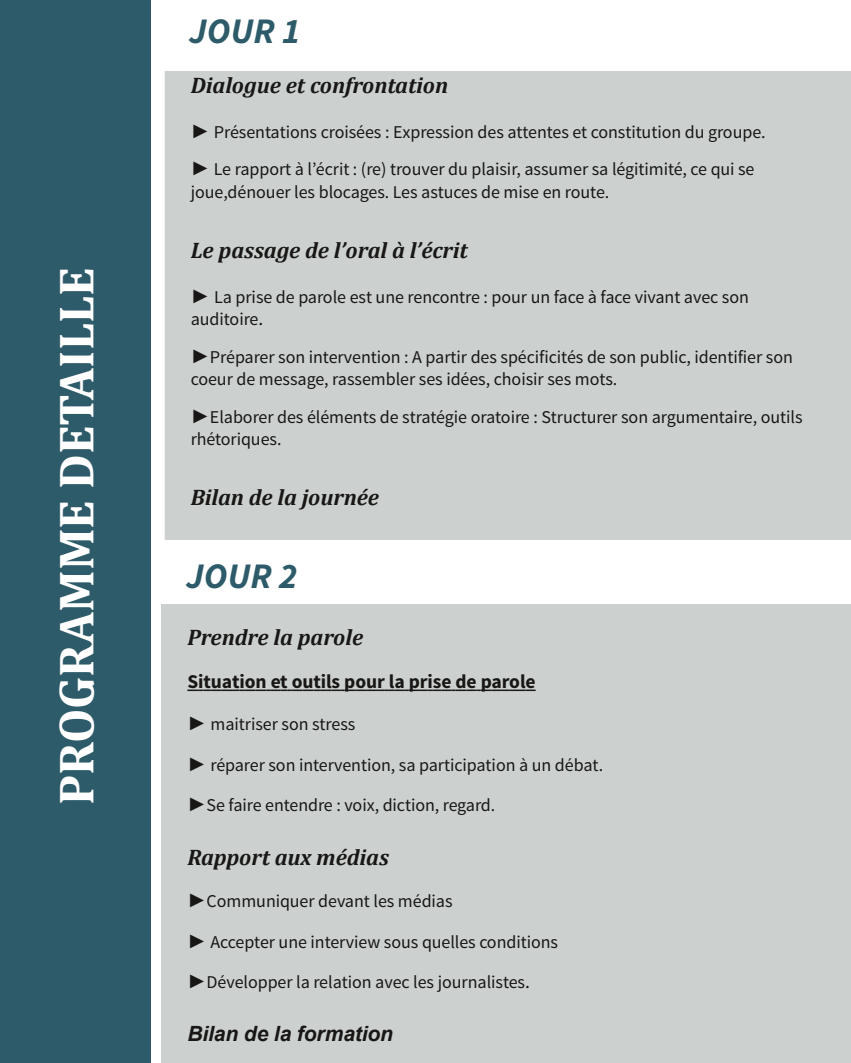
<style>
.page{position:relative;width:851px;height:1063px;background:#fff}
.page>*{position:absolute;margin:0;border:0;box-sizing:border-box;transform-origin:0 0}
.t1{font:700 49.5px "Cambria";color:#fff}
.t2{font:italic 700 36px "Source Sans Pro";color:#2d5b69}
.t3{font:italic 700 22.5px "Cambria";letter-spacing:-.005em;color:#181715}
.t4{font:italic 700 21px "Arial";letter-spacing:-.005em;color:#181715}
.t5{font:700 19.5px "Source Sans Pro";letter-spacing:-.005em;color:#181715}
.t6{font:18px/22.5px "Source Sans Pro";letter-spacing:-.005em;color:#181715}
.s1{font-family:"Arial";font-size:19.5px}
.s2{font-size:19.5px}
</style>
<div class="page">
<div style="left:0;top:0;width:150px;height:1063px;background:#2d5b69"></div>
<div style="left:165px;top:60px;width:685px;height:479px;background:#ccd1cf"></div>
<div style="left:162px;top:604px;width:688px;height:459px;background:#ccd1cf"></div>
<svg style="left:187px;top:690px;width:348px;height:1px"></svg>
<div style="left:164px;top:2px;width:686px;height:69px;background:#fff"></div>
<h1 class="t1" style="left:46px;top:805px;width:539px;rotate:-90deg">PROGRAMME DETAILLE</h1>
<h2 class="t2" style="left:189px;top:7px;width:113px">JOUR 1</h2>
<p class="t3" style="left:191px;top:72px;width:259px">Dialogue et confrontation</p>
<p class="t6" style="left:191px;top:113px;width:576px;line-height:37.5px"><span class="s1">►</span> Présentations croisées : Expression des attentes et constitution du groupe. <span class="s1">►</span> Le rapport à l’écrit : (re) trouver du plaisir, assumer sa légitimité, ce qui se</p>
<p class="t6" style="left:191px;top:180px;width:420px">joue,dénouer les blocages. Les astuces de mise en route.</p>
<p class="t3" style="left:191px;top:237px;width:278px">Le passage de l’oral à l’écrit</p>
<p class="t6" style="left:191px;top:285px;width:559px"><span class="s1">►</span> La prise de parole est une rencontre : pour un face à face vivant avec son auditoire<span class="s2">.</span></p>
<p class="t6" style="left:191px;top:345px;width:603px"><span class="s1">►</span>Préparer son intervention : A partir des spécificités de son public, identifier son coeur de message, rassembler ses idées, choisir ses mots.</p>
<p class="t6" style="left:191px;top:405px;width:613px"><span class="s1">►</span>Elaborer des éléments de stratégie oratoire : Structurer son argumentaire, outils rhétoriques.</p>
<p class="t3" style="left:191px;top:484px;width:190px">Bilan de la journée</p>
<h2 class="t2" style="left:186px;top:552px;width:113px">JOUR 2</h2>
<p class="t3" style="left:187px;top:623px;width:177px">Prendre la parole</p>
<p class="t5" style="left:187px;top:669px;width:350px">Situation et outils pour la prise de parole</p>
<p class="t6" style="left:187px;top:713px;width:169px"><span class="s1">►</span> maitriser son stress</p>
<p class="t6" style="left:187px;top:753px;width:417px"><span class="s1">►</span> réparer son intervention, sa participation à un débat.</p>
<p class="t6" style="left:187px;top:794px;width:309px"><span class="s1">►</span>Se faire entendre : voix, diction, regard.</p>
<p class="t3" style="left:187px;top:844px;width:203px">Rapport aux médias</p>
<p class="t6" style="left:187px;top:890px;width:267px"><span class="s1">►</span>Communiquer devant les médias</p>
<p class="t6" style="left:187px;top:930px;width:372px"><span class="s1">►</span> Accepter une interview sous quelles conditions</p>
<p class="t6" style="left:187px;top:971px;width:344px"><span class="s1">►</span>Développer la relation avec les journalistes<span class="s2">.</span></p>
<p class="t4" style="left:187px;top:1022px;width:207px">Bilan de la formation</p>
</div>
